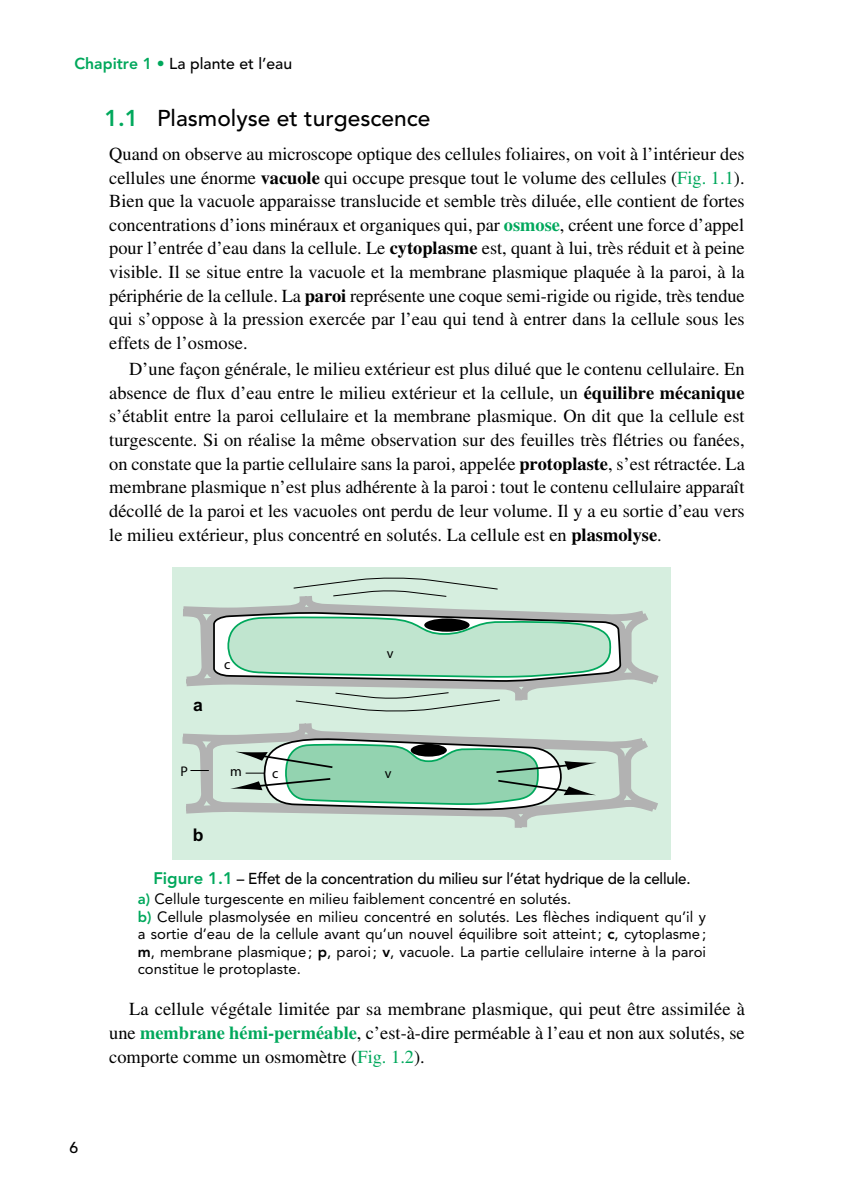
<style>
.page{position:relative;width:844px;height:1191px;background:#fff}
.page>*{position:absolute;margin:0;border:0;box-sizing:border-box;transform-origin:0 0}
.t1{font:500 22.75px "Avenir LT Std";color:#000}
.t2{font:18.38px/23.6px "STIX";color:#000;text-align:justify}
.t3{font:700 17.5px "Arial";color:#000}
.t4{font:500 15.75px "Avenir LT Std";letter-spacing:-.01em;color:#000;scale:.96 1}
.t5{font:500 15.75px "Avenir LT Std";letter-spacing:-.01em;color:#000}
.t6{font:14.88px/17.5px "Avenir LT Std";color:#000}
.t7{font:14px "Myriad";color:#000}
.s1{font-weight:800;color:#00a85c}
.s2{font-weight:700}
.s3{color:#00a85c}
.s4{font-weight:700;color:#00a85c}
.s5{font-weight:800;font-size:16.62px;color:#00a85c}
.s6{font-weight:800}
</style>
<div class="page">
<div style="left:173px;top:566px;width:498px;height:293px;background:#d6eedf"></div>
<svg style="left:182px;top:606px;width:477px;height:222px"></svg>
<svg style="left:212px;top:577px;width:409px;height:135px"></svg>
<svg style="left:230px;top:736px;width:366px;height:75px;background:#9dc3ae"></svg>
<svg style="left:190px;top:770px;width:19px;height:1px"></svg>
<p class="t5" style="left:74px;top:54px;width:219px"><span class="s1">Chapitre 1 •</span> La plante et l’eau</p>
<p class="t1" style="left:104px;top:105px;width:327px"><span class="s1">1.1</span> Plasmolyse et turgescence</p>
<p class="t2" style="left:109px;top:143px;width:637px">Quand on observe au microscope optique des cellules foliaires, on voit à l’intérieur des cellules une énorme <span class="s2">vacuole</span> qui occupe presque tout le volume des cellules (<span class="s3">Fig. 1.1</span>).<br>Bien que la vacuole apparaisse translucide et semble très diluée, elle contient de fortes concentrations d’ions minéraux et organiques qui, par <span class="s4">osmose</span>, créent une force d’appel pour l’entrée d’eau dans la cellule. Le <span class="s2">cytoplasme</span> est, quant à lui, très réduit et à peine visible. Il se situe entre la vacuole et la membrane plasmique plaquée à la paroi, à la périphérie de la cellule. La <span class="s2">paroi</span> représente une coque semi-rigide ou rigide, très tendue qui s’oppose à la pression exercée par l’eau qui tend à entrer dans la cellule sous les effets de l’osmose.</p>
<p class="t2" style="left:109px;top:358px;width:637px;text-indent:20px">D’une façon générale, le milieu extérieur est plus dilué que le contenu cellulaire. En absence de flux d’eau entre le milieu extérieur et la cellule, un <span class="s2">équilibre mécanique </span>s’établit entre la paroi cellulaire et la membrane plasmique. On dit que la cellule est turgescente. Si on réalise la même observation sur des feuilles très flétries ou fanées, on constate que la partie cellulaire sans la paroi, appelée <span class="s2">protoplaste</span>, s’est rétractée. La membrane plasmique n’est plus adhérente à la paroi: tout le contenu cellulaire apparaît décollé de la paroi et les vacuoles ont perdu de leur volume. Il y a eu sortie d’eau vers le milieu extérieur, plus concentré en solutés. La cellule est en <span class="s2">plasmolyse</span>.</p>
<p class="t3" style="left:193px;top:694px;width:11px">a</p>
<p class="t7" style="left:224px;top:657px;width:8px">c</p>
<p class="t7" style="left:386px;top:647px;width:8px">v</p>
<p class="t7" style="left:180px;top:764px;width:9px">P</p>
<p class="t7" style="left:230px;top:764px;width:13px">m</p>
<p class="t7" style="left:272px;top:766px;width:8px">c</p>
<p class="t7" style="left:385px;top:766px;width:8px">v</p>
<p class="t3" style="left:193px;top:824px;width:12px">b</p>
<p class="t5" style="left:69px;top:1138px;width:10px">6</p>
<p class="t4" style="left:153px;top:869px;width:561px"><span class="s5">Figure 1.1</span> – Effet de la concentration du milieu sur l’état hydrique de la cellule.</p>
<p class="t6" style="left:138px;top:890px;width:569px"><span class="s1">a)</span> Cellule turgescente en milieu faiblement concentré en solutés.<br><span class="s1">b)</span> Cellule plasmolysée en milieu concentré en solutés. Les flèches indiquent qu’il y a sortie d’eau de la cellule avant qu’un nouvel équilibre soit atteint; <span class="s6">c</span>, cytoplasme; <span class="s6">m</span>, membrane plasmique; <span class="s6">p</span>, paroi; <span class="s6">v</span>, vacuole. La partie cellulaire interne à la paroi constitue le protoplaste.</p>
<p class="t2" style="left:109px;top:998px;width:637px;text-indent:20px">La cellule végétale limitée par sa membrane plasmique, qui peut être assimilée à une <span class="s4">membrane hémi-perméable</span>, c’est-à-dire perméable à l’eau et non aux solutés, se comporte comme un osmomètre (<span class="s3">Fig. 1.2</span>).</p>
</div>
